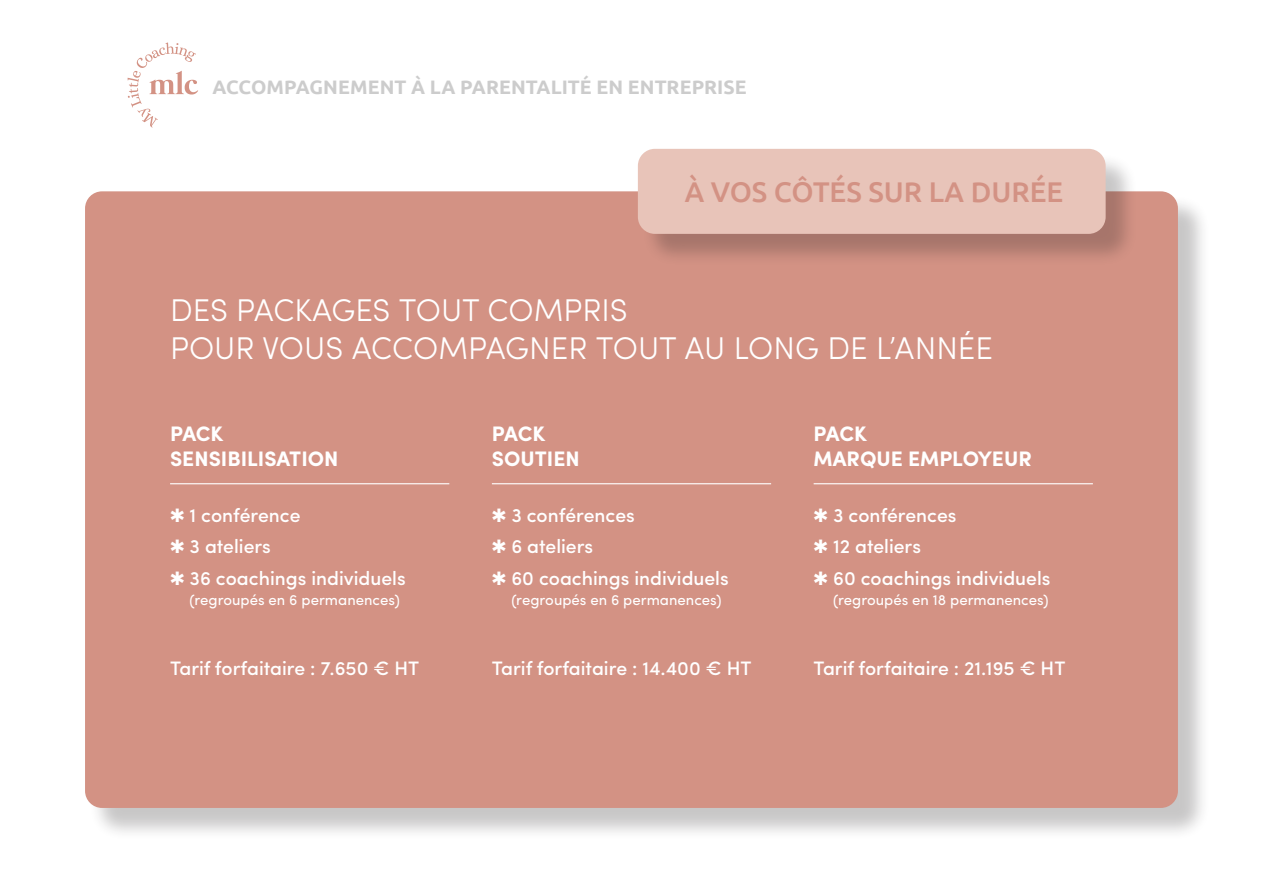
<style>
.page{position:relative;width:1263px;height:893px;background:#fff}
.page>*{position:absolute;margin:0;border:0;box-sizing:border-box;transform-origin:0 0}
.t1{font:300 31.5px "Sofia Pro";color:#fff}
.t2{font:500 28.5px "Ubuntu";color:#d39284}
.t3{font:700 21px "Sofia Pro";color:#fff}
.t4{font:500 19.5px "Sofia Pro";color:#fff}
.t5{font:700 19.5px "Ubuntu";color:#ccc}
.t6{font:15px "Sofia Pro";color:#fff}
</style>
<div class="page">
<div style="left:89px;top:195px;width:1121px;height:645px;background:#231f20;opacity:.25"></div>
<div style="left:85px;top:191px;width:1093px;height:617px;background:#d39284;border-radius:17px"></div>
<hr style="left:170px;top:483px;width:279px;height:1px;background:#fff">
<hr style="left:492px;top:483px;width:279px;height:1px;background:#fff">
<hr style="left:814px;top:483px;width:279px;height:1px;background:#fff">
<div style="left:642px;top:153px;width:496px;height:113px;background:#231f20;opacity:.25"></div>
<div style="left:638px;top:149px;width:468px;height:85px;background:#e8c4b9;border-radius:17px"></div>
<svg style="left:128px;top:43px;width:70px;height:85px"></svg>
<p class="t5" style="left:213px;top:75px;width:536px">ACCOMPAGNEMENT À LA PARENTALITÉ EN ENTREPRISE</p>
<p class="t2" style="left:685px;top:174px;width:380px">À VOS CÔTÉS SUR LA DURÉE</p>
<p class="t1" style="left:170px;top:287px;width:459px">DES PACKAGES TOUT COMPRIS</p>
<p class="t1" style="left:170px;top:325px;width:824px">POUR VOUS ACCOMPAGNER TOUT AU LONG DE L’ANNÉE</p>
<p class="t3" style="left:170px;top:418px;width:55px">PACK</p>
<p class="t3" style="left:170px;top:443px;width:170px">SENSIBILISATION</p>
<p class="t4" style="left:170px;top:500px;width:132px">✱ 1 conférence</p>
<p class="t4" style="left:170px;top:532px;width:102px">✱ 3 ateliers</p>
<p class="t4" style="left:170px;top:564px;width:237px">✱ 36 coachings individuels</p>
<p class="t6" style="left:190px;top:588px;width:212px">(regroupés en 6 permanences)</p>
<p class="t4" style="left:170px;top:654px;width:251px">Tarif forfaitaire : 7.650 € HT</p>
<p class="t3" style="left:492px;top:418px;width:55px">PACK</p>
<p class="t3" style="left:492px;top:443px;width:89px">SOUTIEN</p>
<p class="t4" style="left:492px;top:500px;width:144px">✱ 3 conférences</p>
<p class="t4" style="left:492px;top:532px;width:103px">✱ 6 ateliers</p>
<p class="t4" style="left:492px;top:564px;width:238px">✱ 60 coachings individuels</p>
<p class="t6" style="left:511px;top:588px;width:212px">(regroupés en 6 permanences)</p>
<p class="t4" style="left:492px;top:654px;width:261px">Tarif forfaitaire : 14.400 € HT</p>
<p class="t3" style="left:814px;top:418px;width:55px">PACK</p>
<p class="t3" style="left:814px;top:443px;width:220px">MARQUE EMPLOYEUR</p>
<p class="t4" style="left:814px;top:500px;width:144px">✱ 3 conférences</p>
<p class="t4" style="left:814px;top:532px;width:109px">✱ 12 ateliers</p>
<p class="t4" style="left:814px;top:564px;width:238px">✱ 60 coachings individuels</p>
<p class="t6" style="left:833px;top:588px;width:217px">(regroupés en 18 permanences)</p>
<p class="t4" style="left:814px;top:654px;width:253px">Tarif forfaitaire : 21.195 € HT</p>
</div>
